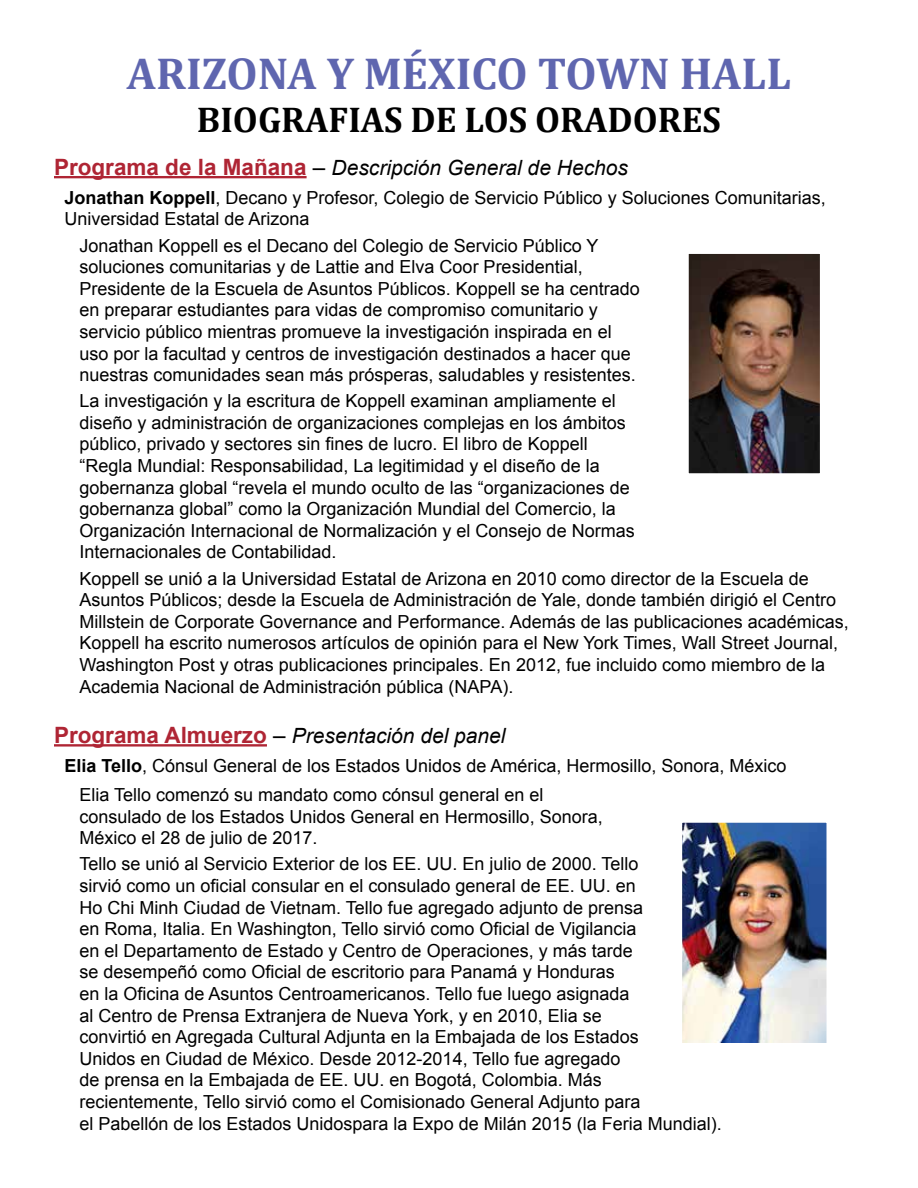
<style>
.page{position:relative;width:918px;height:1188px;background:#fff}
.page>*{position:absolute;margin:0;border:0;box-sizing:border-box;transform-origin:0 0}
.t1{font:700 45px "Cambria";color:#5f66af}
.t2{font:700 36px "Cambria";color:#000}
.t3{font:italic 21px "Arial";color:#000}
.t4{font:18px/21.6px "Arial";color:#000}
.s1{font-weight:700;font-style:normal;font-size:22.5px;color:#af2534}
.s2{font-style:normal;font-size:22.5px}
.s3{font-weight:700}
</style>
<div class="page">
<hr style="left:54px;top:176px;width:253px;height:2px;background:#af2534">
<hr style="left:54px;top:744px;width:213px;height:3px;background:#af2534">
<img style="left:690px;top:255px;width:129px;height:217px">
<img style="left:684px;top:824px;width:141px;height:219px">
<h1 class="t1" style="left:127px;top:42px;width:666px">ARIZONA Y MÉXICO TOWN HALL</h1>
<h2 class="t2" style="left:197px;top:95px;width:526px">BIOGRAFIAS DE LOS ORADORES</h2>
<p class="t3" style="left:54px;top:154px;width:576px"><span class="s1">Programa de la Mañana</span> <span class="s2">–</span> Descripción General de Hechos</p>
<p class="t4" style="left:64px;top:187px;width:763px"><span class="s3">Jonathan Koppell</span>, Decano y Profesor, Colegio de Servicio Público y Soluciones Comunitarias,<br>Universidad Estatal de Arizona</p>
<p class="t4" style="left:79px;top:235px;width:562px">Jonathan Koppell es el Decano del Colegio de Servicio Público Y soluciones comunitarias y de Lattie and Elva Coor Presidential, Presidente de la Escuela de Asuntos Públicos. Koppell se ha centrado en preparar estudiantes para vidas de compromiso comunitario y servicio público mientras promueve la investigación inspirada en el uso por la facultad y centros de investigación destinados a hacer que nuestras comunidades sean más prósperas, saludables y resistentes.</p>
<p class="t4" style="left:79px;top:390px;width:557px">La investigación y la escritura de Koppell examinan ampliamente el diseño y administración de organizaciones complejas en los ámbitos público, privado y sectores sin fines de lucro. El libro de Koppell “Regla Mundial: Responsabilidad, La legitimidad y el diseño de la gobernanza global “revela el mundo oculto de las “organizaciones de gobernanza global” como la Organización Mundial del Comercio, la Organización Internacional de Normalización y el Consejo de Normas Internacionales de Contabilidad.</p>
<p class="t4" style="left:79px;top:568px;width:771px">Koppell se unió a la Universidad Estatal de Arizona en 2010 como director de la Escuela de Asuntos Públicos; desde la Escuela de Administración de Yale, donde también dirigió el Centro Millstein de Corporate Governance and Performance. Además de las publicaciones académicas, Koppell ha escrito numerosos artículos de opinión para el New York Times, Wall Street Journal, Washington Post y otras publicaciones principales. En 2012, fue incluido como miembro de la Academia Nacional de Administración pública (NAPA).</p>
<p class="t3" style="left:54px;top:722px;width:453px"><span class="s1">Programa Almuerzo</span> <span class="s2">–</span> Presentación del panel</p>
<p class="t4" style="left:79px;top:751px;width:708px;line-height:29.1px;text-indent:-15px"><span class="s3">Elia Tello</span>, Cónsul General de los Estados Unidos de América, Hermosillo, Sonora, México<br>Elia Tello comenzó su mandato como cónsul general en el</p>
<p class="t4" style="left:79px;top:806px;width:525px">consulado de los Estados Unidos General en Hermosillo, Sonora,<br>México el 28 de julio de 2017.</p>
<p class="t4" style="left:79px;top:854px;width:644px">Tello se unió al Servicio Exterior de los EE. UU. En julio de 2000. Tello<br>sirvió como un oficial consular en el consulado general de EE. UU. en<br>Ho Chi Minh Ciudad de Vietnam. Tello fue agregado adjunto de prensa<br>en Roma, Italia. En Washington, Tello sirvió como Oficial de Vigilancia<br>en el Departamento de Estado y Centro de Operaciones, y más tarde<br>se desempeñó como Oficial de escritorio para Panamá y Honduras<br>en la Oficina de Asuntos Centroamericanos. Tello fue luego asignada<br>al Centro de Prensa Extranjera de Nueva York, y en 2010, Elia se<br>convirtió en Agregada Cultural Adjunta en la Embajada de los Estados<br>Unidos en Ciudad de México. Desde 2012-2014, Tello fue agregado<br>de prensa en la Embajada de EE. UU. en Bogotá, Colombia. Más recientemente, Tello sirvió como el Comisionado General Adjunto para<br>el Pabellón de los Estados Unidospara la Expo de Milán 2015 (la Feria Mundial).</p>
</div>
